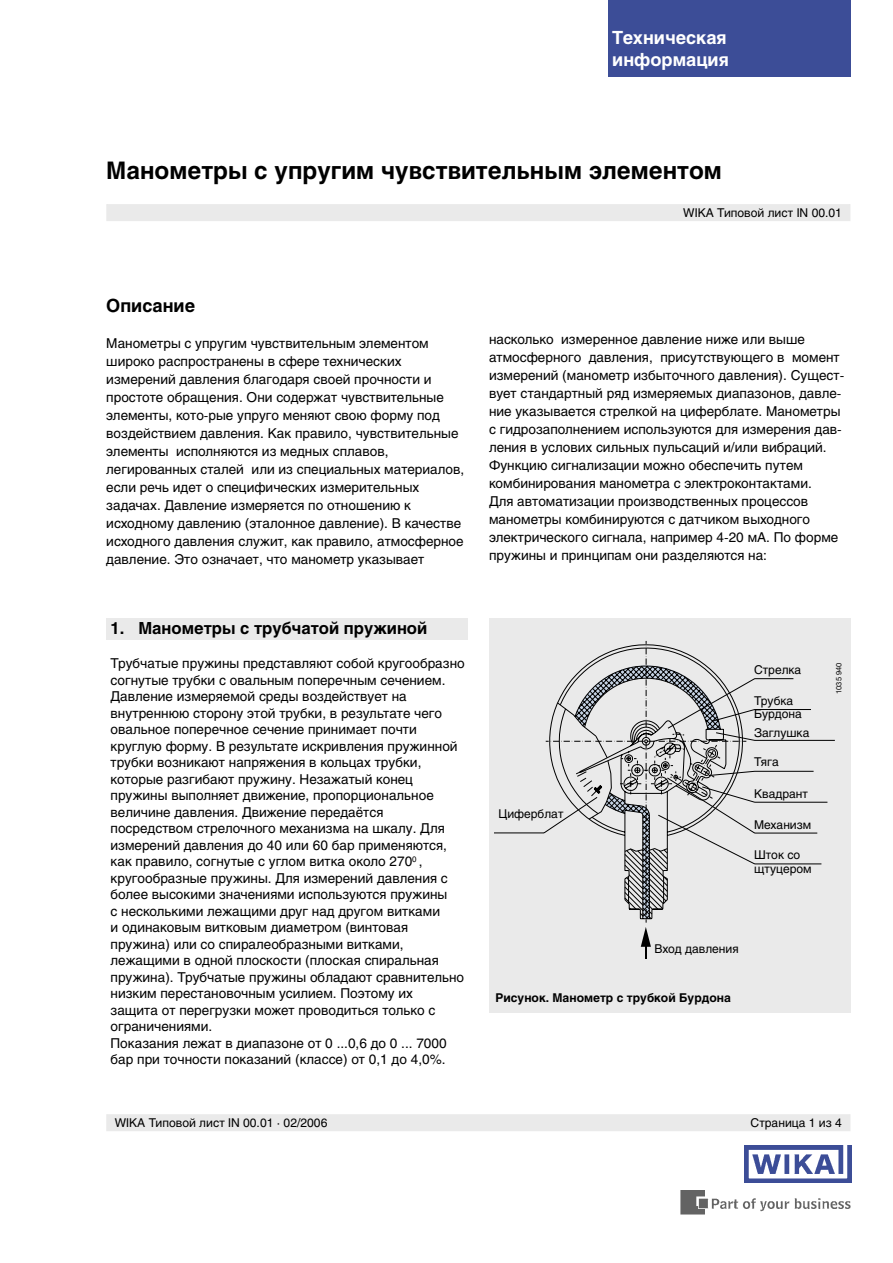
<style>
.page{position:relative;width:893px;height:1263px;background:#fff}
.page>*{position:absolute;margin:0;border:0;box-sizing:border-box;transform-origin:0 0}
.t1{font:700 24px "Helios";color:#000}
.t2{font:700 18px/21.6px "Helios";color:#fff}
.t3{font:700 18px "Helios";color:#000}
.t4{font:700 16.5px "Helios";color:#000}
.t5{font:13.5px/18px "Helios";color:#000}
.t6{font:12px/13.5px "Helios";color:#000}
.t7{font:700 12px "Helios";color:#000}
.t8{font:7.5px "Helvetica Neue";color:#000}
</style>
<div class="page">
<div style="left:106px;top:1114px;width:744px;height:17px;background:#eaeaea"></div>
<div style="left:106px;top:204px;width:744px;height:17px;background:#eaeaea"></div>
<img style="left:681px;top:1190px;width:169px;height:24px">
<img style="left:745px;top:1146px;width:106px;height:36px">
<div style="left:106px;top:619px;width:362px;height:21px;background:#eaeaea"></div>
<div style="left:489px;top:619px;width:361px;height:394px;background:#eaeaea"></div>
<svg style="left:494px;top:678px;width:340px;height:187px"></svg>
<svg style="left:549px;top:675px;width:194px;height:190px"></svg>
<svg style="left:575px;top:641px;width:146px;height:318px"></svg>
<div style="left:608px;top:0;width:242px;height:76px;background:#3c4d97"></div>
<h2 class="t2" style="left:612px;top:27px;width:118px">Техническая информация</h2>
<h1 class="t1" style="left:106px;top:157px;width:617px">Манометры с упругим чувствительным элементом</h1>
<p class="t6" style="left:683px;top:206px;width:160px">WIKA Типовой лист IN 00.01</p>
<h2 class="t3" style="left:106px;top:295px;width:90px">Описание</h2>
<p class="t5" style="left:106px;top:334px;width:359px">Манометры с упругим чувствительным элементом широко распространены в сфере технических измерений давления благодаря своей прочности и простоте обращения. Они содержат чувствительные элементы, кото-рые упруго меняют свою форму под воздействием давления. Как правило, чувствительные элементы исполняются из медных сплавов, легированных сталей или из специальных материалов, если речь идет о специфических измерительных задачах. Давление измеряется по отношению к исходному давлению (эталонное давление). В качестве исходного давления служит, как правило, атмосферное давление. Это означает, что манометр указывает</p>
<p class="t5" style="left:489px;top:330px;width:357px">насколько измеренное давление ниже или выше атмосферного давления, присутствующего в момент измерений (манометр избыточного давления). Сущест&shy;вует стандартный ряд измеряемых диапазонов, давле&shy;ние указывается стрелкой на циферблате. Манометры с гидрозаполнением используются для измерения дав&shy;ления в услових сильных пульсаций и/или вибраций.<br>Функцию сигнализации можно обеспечить путем комбинирования манометра с электроконтактами.<br>Для автоматизации производственных процессов манометры комбинируются с датчиком выходного электрического сигнала, например 4-20 мА. По форме пружины и принципам они разделяются на:</p>
<p class="t4" style="left:111px;top:618px;width:318px">1. Манометры с трубчатой пружиной</p>
<p class="t5" style="left:111px;top:655px;width:356px;line-height:16.5px">Трубчатые пружины представляют собой кругообразно согнутые трубки с овальным поперечным сечением.<br>Давление измеряемой среды воздействует на внутреннюю сторону этой трубки, в результате чего овальное поперечное сечение принимает почти круглую форму. В результате искривления пружинной трубки возникают напряжения в кольцах трубки, которые разгибают пружину. Незажатый конец пружины выполняет движение, пропорциональное величине давления. Движение передаётся посредством стрелочного механизма на шкалу. Для измерений давления до 40 или 60 бар применяются, как правило, согнутые с углом витка около 270<sup>0</sup> , кругообразные пружины. Для измерений давления с более высокими значениями используются пружины<br>с несколькими лежащими друг над другом витками<br>и одинаковым витковым диаметром (винтовая пружина) или со спиралеобразными витками, лежащими в одной плоскости (плоская спиральная пружина). Трубчатые пружины обладают сравнительно низким перестановочным усилием. Поэтому их<br>защита от перегрузки может проводиться только с ограничениями.<br>Показания лежат в диапазоне от 0 ...0,6 до 0 ... 7000 бар при точности показаний (классе) от 0,1 до 4,0%.</p>
<p class="t6" style="left:499px;top:807px;width:66px">Циферблат</p>
<p class="t6" style="left:754px;top:663px;width:49px">Стрелка</p>
<p class="t6" style="left:754px;top:693px;width:49px">Трубка<br>Бурдона</p>
<p class="t6" style="left:754px;top:726px;width:57px">Заглушка</p>
<p class="t6" style="left:754px;top:755px;width:26px">Тяга</p>
<p class="t6" style="left:754px;top:787px;width:55px">Квадрант</p>
<p class="t6" style="left:754px;top:817px;width:59px">Механизм</p>
<p class="t6" style="left:754px;top:848px;width:59px">Шток со щтуцером</p>
<p class="t8" style="left:834px;top:694px;width:33px;rotate:-90deg">1035 940</p>
<p class="t6" style="left:654px;top:942px;width:86px">Вход давления</p>
<p class="t7" style="left:495px;top:991px;width:237px">Рисунок. Манометр с трубкой Бурдона</p>
<p class="t6" style="left:115px;top:1115px;width:214px">WIKA Типовой лист IN 00.01 · 02/2006</p>
<p class="t6" style="left:751px;top:1116px;width:93px">Страница 1 из 4</p>
</div>
